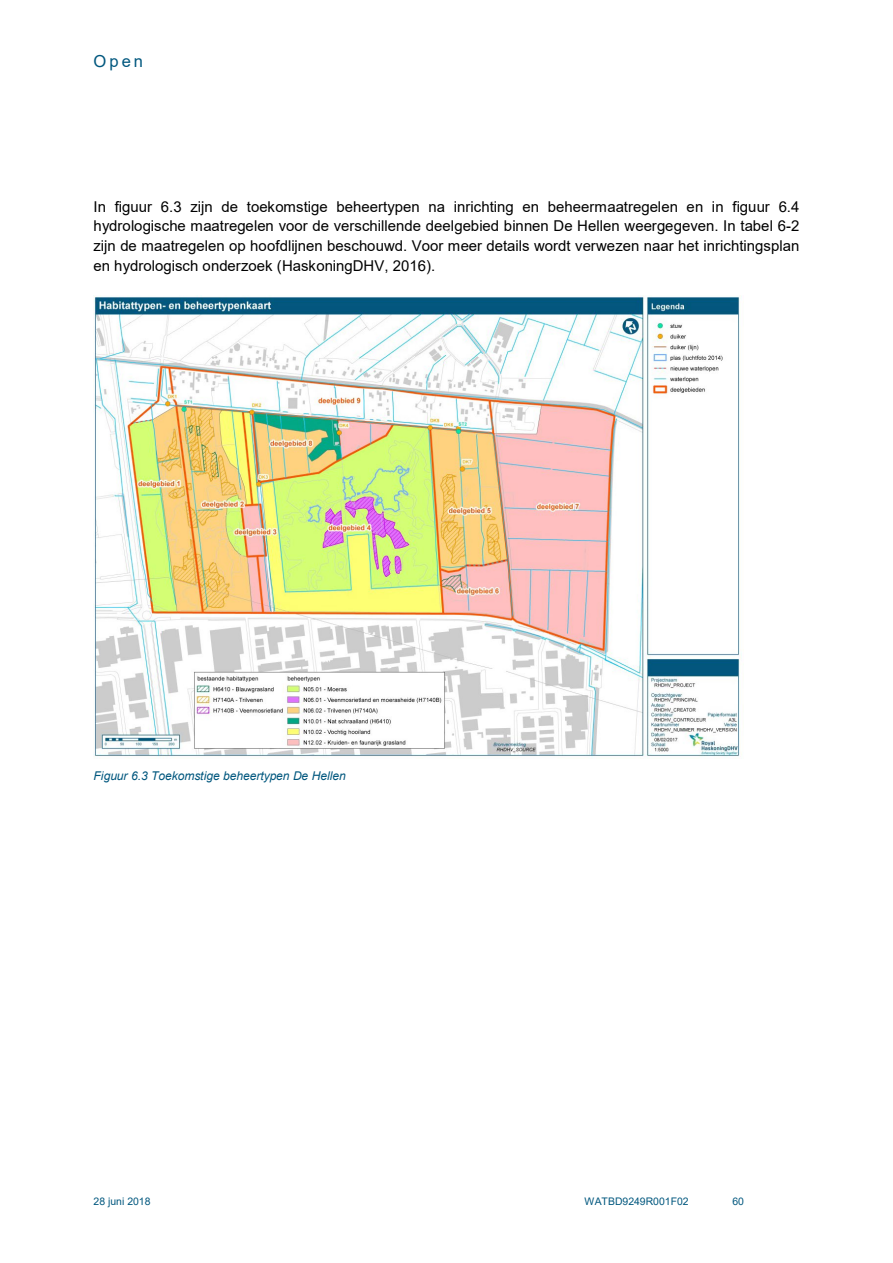
<style>
.page{position:relative;width:893px;height:1263px;background:#fff}
.page>*{position:absolute;margin:0;border:0;box-sizing:border-box;transform-origin:0 0}
.t1{font:16.5px "Arial";color:#00577e}
.t2{font:15px/19.5px "Arial";color:#000;text-align:justify}
.t3{font:italic 12px "Arial";letter-spacing:-.005em;color:#00577e}
.t4{font:10.5px "Arial";letter-spacing:-.005em;color:#00577e}
</style>
<div class="page">
<img style="left:94px;top:295px;width:648px;height:463px">
<p class="t1" style="left:94px;top:50px;width:51px">Open</p>
<p class="t2" style="left:94px;top:197px;width:708px">In figuur 6.3 zijn de toekomstige beheertypen na inrichting en beheermaatregelen en in figuur 6.4 hydrologische maatregelen voor de verschillende deelgebied binnen De Hellen weergegeven. In tabel 6-2 zijn de maatregelen op hoofdlijnen beschouwd. Voor meer details wordt verwezen naar het inrichtingsplan en hydrologisch onderzoek (HaskoningDHV, 2016).</p>
<p class="t3" style="left:94px;top:768px;width:254px">Figuur 6.3 Toekomstige beheertypen De Hellen</p>
<p class="t4" style="left:94px;top:1194px;width:59px">28 juni 2018</p>
<p class="t4" style="left:584px;top:1194px;width:106px">WATBD9249R001F02</p>
<p class="t4" style="left:732px;top:1194px;width:13px">60</p>
</div>
